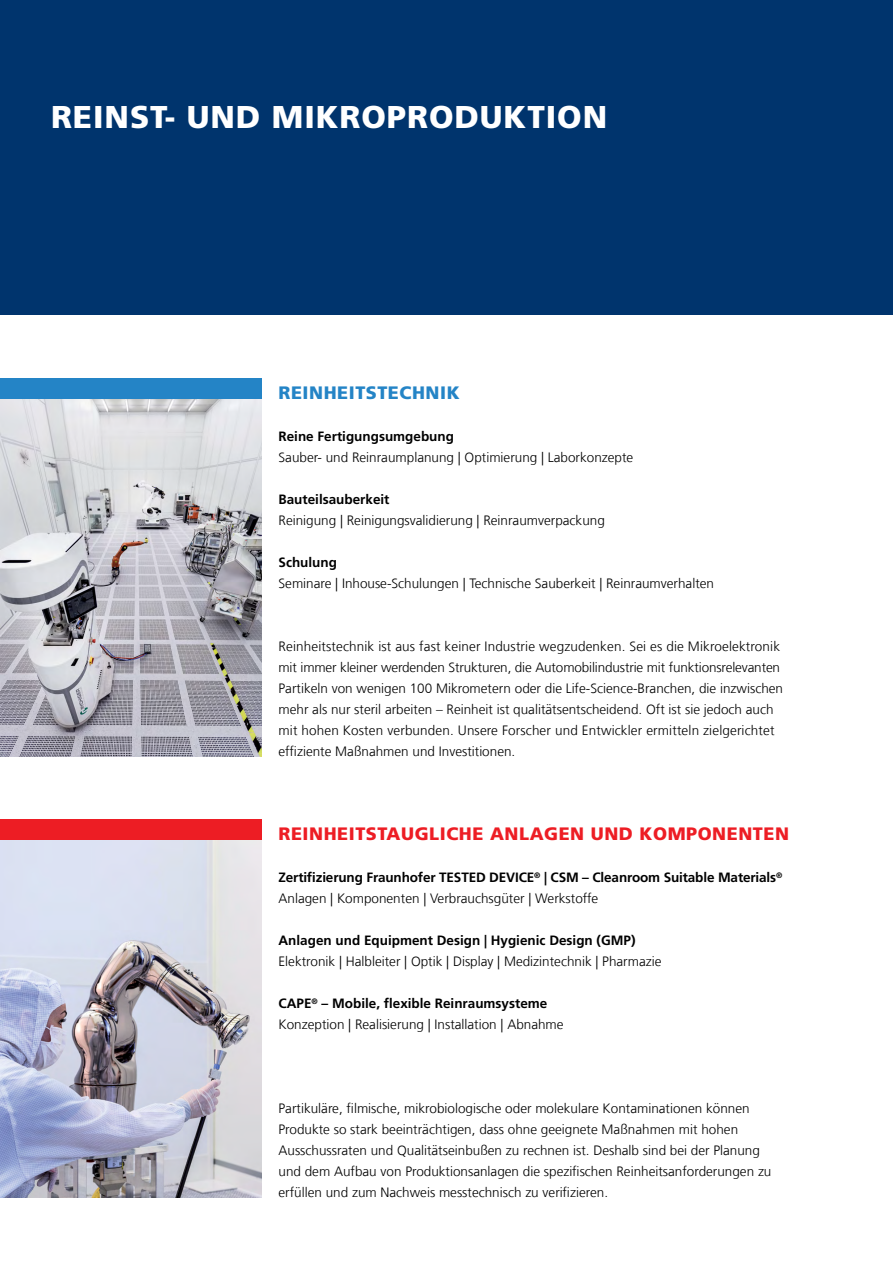
<style>
.page{position:relative;width:893px;height:1263px;background:#fff}
.page>*{position:absolute;margin:0;border:0;box-sizing:border-box;transform-origin:0 0}
._03_Standardüberschr{font:900 31.5px "Frutiger LT Com";letter-spacing:.03em;color:#fff}
._03_Standardüberschr-2{font:900 18px "Frutiger LT Com";letter-spacing:.03em;color:#ed1d24}
._03_Standardüberschr-3{font:900 18px "Frutiger LT Com";letter-spacing:.03em;color:#2484c6}
._06_Fließtext{font:300 13.5px/21px "Frutiger LT Com";color:#000}
._06_Fließtext-2{font:700 13.5px "Frutiger LT Com";color:#000}
</style>
<div class="page">
<div style="left:0;top:0;width:893px;height:315px;background:#00346d"></div>
<div style="left:0;top:378px;width:261px;height:21px;background:#2484c6"></div>
<div style="left:0;top:819px;width:261px;height:21px;background:#ed1d24"></div>
<img style="left:0;top:840px;width:261px;height:357px">
<img style="left:0;top:399px;width:261px;height:357px">
<p class="_03_Standardüberschr" style="left:51px;top:98px;width:558px">REINST- UND MIKROPRODUKTION</p>
<p class="_03_Standardüberschr-3" style="left:279px;top:382px;width:183px">REINHEITSTECHNIK</p>
<p class="_06_Fließtext-2" style="left:279px;top:428px;width:177px">Reine Fertigungsumgebung</p>
<p class="_06_Fließtext" style="left:279px;top:447px;width:356px">Sauber- und Reinraumplanung | Optimierung | Laborkonzepte</p>
<p class="_06_Fließtext-2" style="left:279px;top:491px;width:113px">Bauteilsauberkeit</p>
<p class="_06_Fließtext" style="left:279px;top:510px;width:328px">Reinigung | Reinigungsvalidierung | Reinraumverpackung</p>
<p class="_06_Fließtext-2" style="left:279px;top:554px;width:60px">Schulung</p>
<p class="_06_Fließtext" style="left:279px;top:573px;width:437px">Seminare | Inhouse-Schulungen | Technische Sauberkeit | Reinraumverhalten</p>
<p class="_06_Fließtext" style="left:279px;top:636px;width:506px">Reinheitstechnik ist aus fast keiner Industrie wegzudenken. Sei es die Mikroelektronik mit immer kleiner werdenden Strukturen, die Automobilindustrie mit funktionsrelevanten Partikeln von wenigen 100 Mikrometern oder die Life-Science-Branchen, die inzwischen mehr als nur steril arbeiten – Reinheit ist qualitätsentscheidend. Oft ist sie jedoch auch mit hohen Kosten verbunden. Unsere Forscher und Entwickler ermitteln zielgerichtet effiziente Maßnahmen und Investitionen.</p>
<p class="_03_Standardüberschr-2" style="left:279px;top:823px;width:512px">REINHEITSTAUGLICHE ANLAGEN UND KOMPONENTEN</p>
<p class="_06_Fließtext-2" style="left:279px;top:869px;width:505px">Zertifizierung Fraunhofer TESTED DEVICE<sup>®</sup> | CSM – Cleanroom Suitable Materials<sup>®</sup></p>
<p class="_06_Fließtext" style="left:279px;top:888px;width:321px">Anlagen | Komponenten | Verbrauchsgüter | Werkstoffe</p>
<p class="_06_Fließtext-2" style="left:279px;top:932px;width:359px">Anlagen und Equipment Design | Hygienic Design (GMP)</p>
<p class="_06_Fließtext" style="left:279px;top:951px;width:384px">Elektronik | Halbleiter | Optik | Display | Medizintechnik | Pharmazie</p>
<p class="_06_Fließtext-2" style="left:279px;top:995px;width:270px">CAPE<sup>®</sup> – Mobile, flexible Reinraumsysteme</p>
<p class="_06_Fließtext" style="left:279px;top:1014px;width:287px">Konzeption | Realisierung | Installation | Abnahme</p>
<p class="_06_Fließtext" style="left:279px;top:1098px;width:494px">Partikuläre, filmische, mikrobiologische oder molekulare Kontaminationen können Produkte so stark beeinträchtigen, dass ohne geeignete Maßnahmen mit hohen Ausschussraten und Qualitätseinbußen zu rechnen ist. Deshalb sind bei der Planung und dem Aufbau von Produktionsanlagen die spezifischen Reinheitsanforderungen zu erfüllen und zum Nachweis messtechnisch zu verifizieren.</p>
</div>
